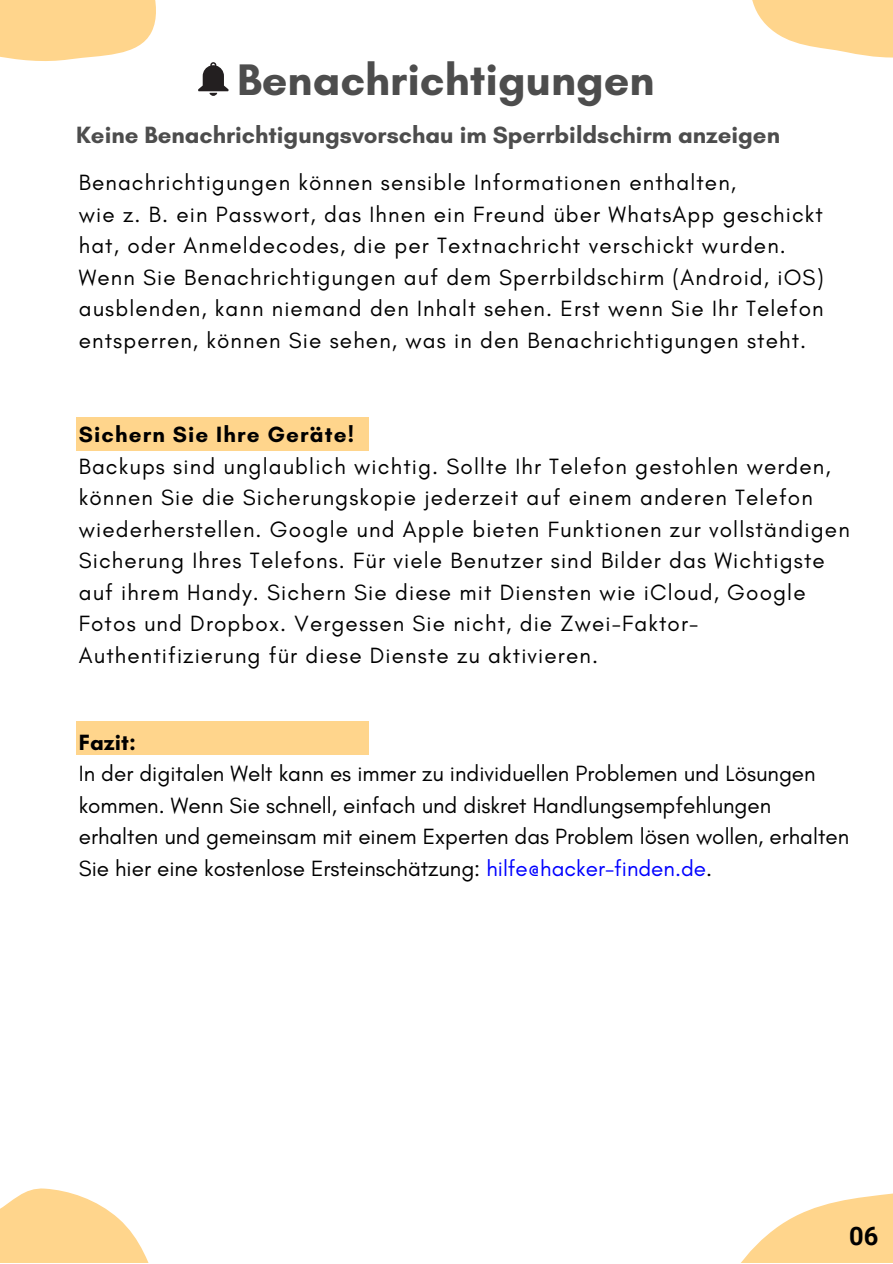
<style>
.page{position:relative;width:893px;height:1264px;background:#fff}
.page>*{position:absolute;margin:0;border:0;box-sizing:border-box;transform-origin:0 0}
.t1{font:700 45px "Glacial Indifference";color:#4d4d4d}
.t2{font:700 25.5px "Roboto";color:#000}
.t3{font:700 24px "Glacial Indifference";color:#4d4d4d}
.t4{font:22.5px/31.5px "Glacial Indifference";letter-spacing:.05em;color:#000}
.t5{font:22.5px/31.5px "Glacial Indifference";color:#000}
.t6{font:700 22.5px "Glacial Indifference";letter-spacing:.05em;color:#000}
.s1{color:#00f}
</style>
<div class="page">
<div style="left:76px;top:418px;width:292px;height:33px;background:#ffd58c"></div>
<svg style="left:741px;top:1193px;width:151px;height:69px"></svg>
<svg style="left:0;top:0;width:228px;height:96px"></svg>
<svg style="left:752px;top:0;width:140px;height:58px"></svg>
<svg style="left:0;top:1188px;width:148px;height:74px"></svg>
<div style="left:76px;top:721px;width:292px;height:33px;background:#ffd58c"></div>
<h1 class="t1" style="left:237px;top:52px;width:419px">Benachrichtigungen</h1>
<p class="t3" style="left:76px;top:120px;width:705px">Keine Benachrichtigungsvorschau im Sperrbildschirm anzeigen</p>
<p class="t4" style="left:79px;top:167px;width:746px">Benachrichtigungen können sensible Informationen enthalten,<br>wie z. B. ein Passwort, das Ihnen ein Freund über WhatsApp geschickt hat, oder Anmeldecodes, die per Textnachricht verschickt wurden.<br>Wenn Sie Benachrichtigungen auf dem Sperrbildschirm (Android, iOS) ausblenden, kann niemand den Inhalt sehen. Erst wenn Sie Ihr Telefon entsperren, können Sie sehen, was in den Benachrichtigungen steht.</p>
<p class="t6" style="left:79px;top:421px;width:277px">Sichern Sie Ihre Geräte!</p>
<p class="t4" style="left:79px;top:450px;width:772px">Backups sind unglaublich wichtig. Sollte Ihr Telefon gestohlen werden, können Sie die Sicherungskopie jederzeit auf einem anderen Telefon wiederherstellen. Google und Apple bieten Funktionen zur vollständigen Sicherung Ihres Telefons. Für viele Benutzer sind Bilder das Wichtigste auf ihrem Handy. Sichern Sie diese mit Diensten wie iCloud, Google Fotos und Dropbox. Vergessen Sie nicht, die Zwei-Faktor-Authentifizierung für diese Dienste zu aktivieren.</p>
<p class="t6" style="left:79px;top:728px;width:59px">Fazit:</p>
<p class="t5" style="left:79px;top:758px;width:771px">In der digitalen Welt kann es immer zu individuellen Problemen und Lösungen kommen. Wenn Sie schnell, einfach und diskret Handlungsempfehlungen erhalten und gemeinsam mit einem Experten das Problem lösen wollen, erhalten Sie hier eine kostenlose Ersteinschätzung: <span class="s1">hilfe@hacker-finden.de</span>.</p>
<p class="t2" style="left:849px;top:1221px;width:31px">06</p>
</div>
